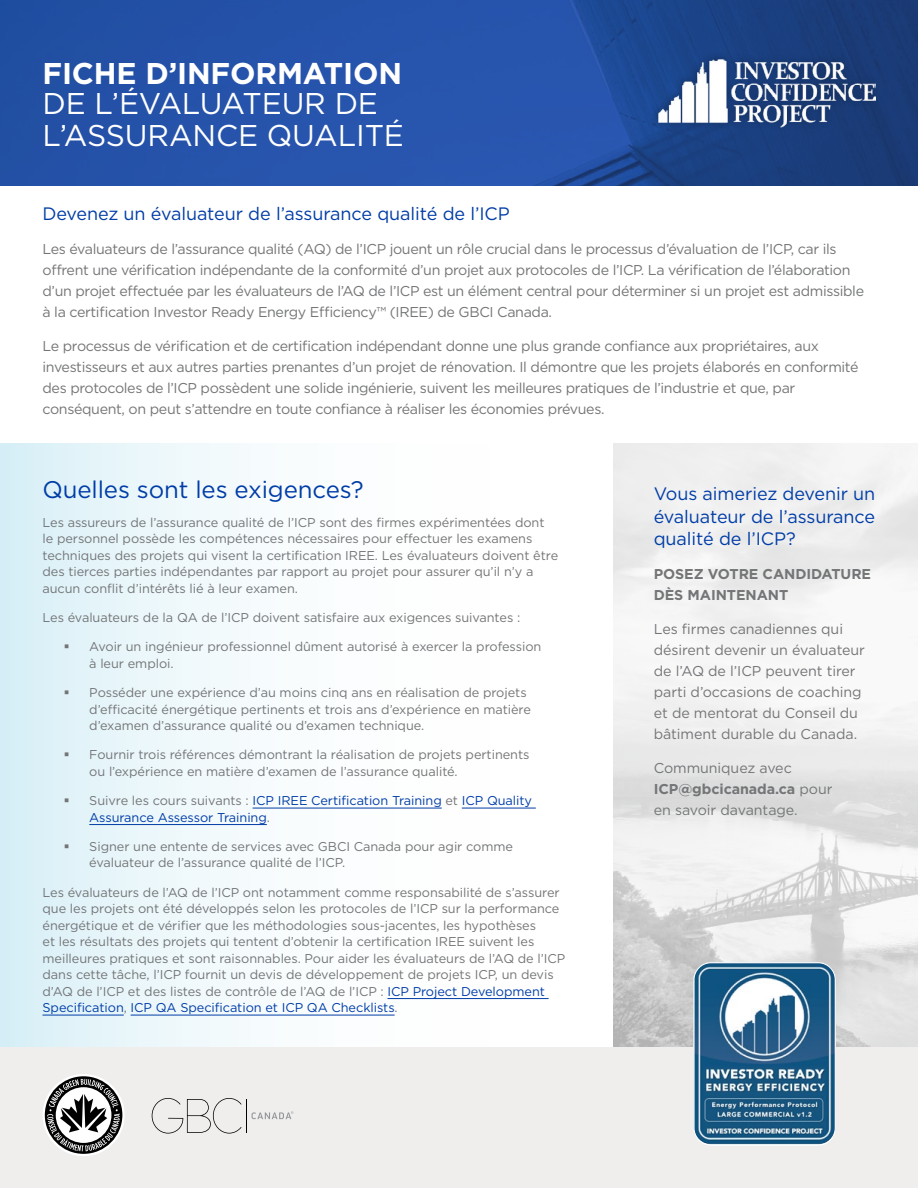
<style>
.page{position:relative;width:918px;height:1188px;background:#fff}
.page>*{position:absolute;margin:0;border:0;box-sizing:border-box;transform-origin:0 0}
.t1{font:30px/31.5px "Gotham";letter-spacing:-.005em;color:#fff}
.t2{font:700 30px "Gotham";letter-spacing:-.005em;color:#fff}
.t3{font:24px "Gotham";letter-spacing:-.005em;color:#003da7}
.t4{font:18px/22.5px "Gotham";letter-spacing:-.005em;color:#003da7;text-align:justify}
.t5{font:14.25px/21px "Gotham";letter-spacing:-.025em;color:#737577}
.t6{font:14.25px/21px "Gotham";letter-spacing:-.005em;color:#737577}
.t7{font:700 14.25px/21px "Gotham";letter-spacing:-.005em;color:#737577}
.t8{font:12.75px/16.5px "Gotham";letter-spacing:-.005em;color:#737577}
.t9{font:12.75px/16.5px "Gotham";letter-spacing:-.005em;color:#003da7}
.s1{color:#737577}
.s2{color:#003da7}
.s3{font-weight:700}
</style>
<div class="page">
<div style="left:0;top:444px;width:613px;height:744px;background:linear-gradient(to right,#e0f2f8,#fff)"></div>
<img style="left:613px;top:444px;width:305px;height:604px">
<svg style="left:0;top:0;width:918px;height:185px;background:#224e9f"></svg>
<div style="left:650px;top:50px;width:232px;height:83px;background:#000;opacity:.3"></div>
<img style="left:658px;top:58px;width:217px;height:69px">
<hr style="left:253px;top:808px;width:189px;height:1px;background:#003da7">
<hr style="left:462px;top:808px;width:74px;height:1px;background:#003da7">
<hr style="left:89px;top:824px;width:178px;height:1px;background:#003da7">
<hr style="left:388px;top:998px;width:161px;height:1px;background:#003da7">
<hr style="left:43px;top:1015px;width:81px;height:1px;background:#003da7">
<hr style="left:131px;top:1015px;width:264px;height:1px;background:#003da7">
<div style="left:0;top:1048px;width:918px;height:140px;background:#efeeed"></div>
<img style="left:693px;top:962px;width:143px;height:183px">
<div style="left:693px;top:962px;width:143px;height:183px;border:1px solid #fff;border-radius:17px"></div>
<div style="left:43px;top:1074px;width:82px;height:82px;background:#fff;border-radius:50%"></div>
<svg style="left:45px;top:1076px;width:77px;height:78px"></svg>
<svg style="left:252px;top:1111px;width:41px;height:8px"></svg>
<svg style="left:152px;top:1098px;width:90px;height:36px"></svg>
<hr style="left:246px;top:1099px;width:1px;height:34px;background:#000">
<svg style="left:65px;top:645px;width:4px;height:4px"></svg>
<svg style="left:65px;top:691px;width:4px;height:3px"></svg>
<svg style="left:65px;top:753px;width:4px;height:4px"></svg>
<svg style="left:65px;top:799px;width:4px;height:3px"></svg>
<svg style="left:65px;top:844px;width:4px;height:4px"></svg>
<h1 class="t2" style="left:43px;top:54px;width:361px">FICHE D’INFORMATION</h1>
<h1 class="t1" style="left:43px;top:87px;width:363px">DE L’ÉVALUATEUR DE<br>L’ASSURANCE QUALITÉ</h1>
<h3 class="t4" style="left:43px;top:202px;width:469px">Devenez un évaluateur de l’assurance qualité de l’ICP</h3>
<p class="t5" style="left:43px;top:238px;width:823px">Les évaluateurs de l’assurance qualité (AQ) de l’ICP jouent un rôle crucial dans le processus d’évaluation de l’ICP, car ils offrent une vérification indépendante de la conformité d’un projet aux protocoles de l’ICP. La vérification de l’élaboration d’un projet effectuée par les évaluateurs de l’AQ de l’ICP est un élément central pour déterminer si un projet est admissible à la certification Investor Ready Energy Efficiency™ (IREE) de GBCI Canada.</p>
<p class="t5" style="left:43px;top:335px;width:818px">Le processus de vérification et de certification indépendant donne une plus grande confiance aux propriétaires, aux investisseurs et aux autres parties prenantes d’un projet de rénovation. Il démontre que les projets élaborés en conformité des protocoles de l’ICP possèdent une solide ingénierie, suivent les meilleures pratiques de l’industrie et que, par conséquent, on peut s’attendre en toute confiance à réaliser les économies prévues.</p>
<h2 class="t3" style="left:43px;top:474px;width:323px">Quelles sont les exigences?</h2>
<p class="t8" style="left:43px;top:514px;width:517px">Les assureurs de l’assurance qualité de l’ICP sont des firmes expérimentées dont le personnel possède les compétences nécessaires pour effectuer les examens techniques des projets qui visent la certification IREE. Les évaluateurs doivent être des tierces parties indépendantes par rapport au projet pour assurer qu’il n’y a aucun conflit d’intérêts lié à leur examen.</p>
<p class="t8" style="left:43px;top:609px;width:479px">Les évaluateurs de la QA de l’ICP doivent satisfaire aux exigences suivantes :</p>
<p class="t8" style="left:89px;top:638px;width:454px">Avoir un ingénieur professionnel dûment autorisé à exercer la profession à leur emploi.</p>
<p class="t8" style="left:89px;top:684px;width:443px">Posséder une expérience d’au moins cinq ans en réalisation de projets d’efficacité énergétique pertinents et trois ans d’expérience en matière d’examen d’assurance qualité ou d’examen technique.</p>
<p class="t8" style="left:89px;top:746px;width:442px">Fournir trois références démontrant la réalisation de projets pertinents ou l’expérience en matière d’examen de l’assurance qualité.</p>
<p class="t9" style="left:89px;top:792px;width:444px"><span class="s1">Suivre les cours suivants :</span> ICP IREE Certification Training <span class="s1">et</span> ICP Quality<br>Assurance Assessor Training<span class="s1">.</span></p>
<p class="t8" style="left:89px;top:838px;width:425px">Signer une entente de services avec GBCI Canada pour agir comme évaluateur de l’assurance qualité de l’ICP.</p>
<p class="t8" style="left:43px;top:884px;width:524px">Les évaluateurs de l’AQ de l’ICP ont notamment comme responsabilité de s’assurer que les projets ont été développés selon les protocoles de l’ICP sur la performance énergétique et de vérifier que les méthodologies sous-jacentes, les hypothèses<br>et les résultats des projets qui tentent d’obtenir la certification IREE suivent les meilleures pratiques et sont raisonnables. Pour aider les évaluateurs de l’AQ de l’ICP dans cette tâche, l’ICP fournit un devis de développement de projets ICP, un devis d’AQ de l’ICP et des listes de contrôle de l’AQ de l’ICP : <span class="s2">ICP Project Development Specification</span>, <span class="s2">ICP QA Specification et ICP QA Checklists</span>.</p>
<h3 class="t4" style="left:654px;top:482px;width:223px">Vous aimeriez devenir un évaluateur de l’assurance qualité de l’ICP?</h3>
<p class="t7" style="left:654px;top:564px;width:219px">POSEZ VOTRE CANDIDATURE<br>DÈS MAINTENANT</p>
<p class="t6" style="left:654px;top:618px;width:213px">Les firmes canadiennes qui désirent devenir un évaluateur de l’AQ de l’ICP peuvent tirer parti d’occasions de coaching et de mentorat du Conseil du bâtiment durable du Canada.</p>
<p class="t6" style="left:654px;top:757px;width:180px">Communiquez avec<br><span class="s3">ICP@gbcicanada.ca</span> pour en savoir davantage.</p>
</div>
